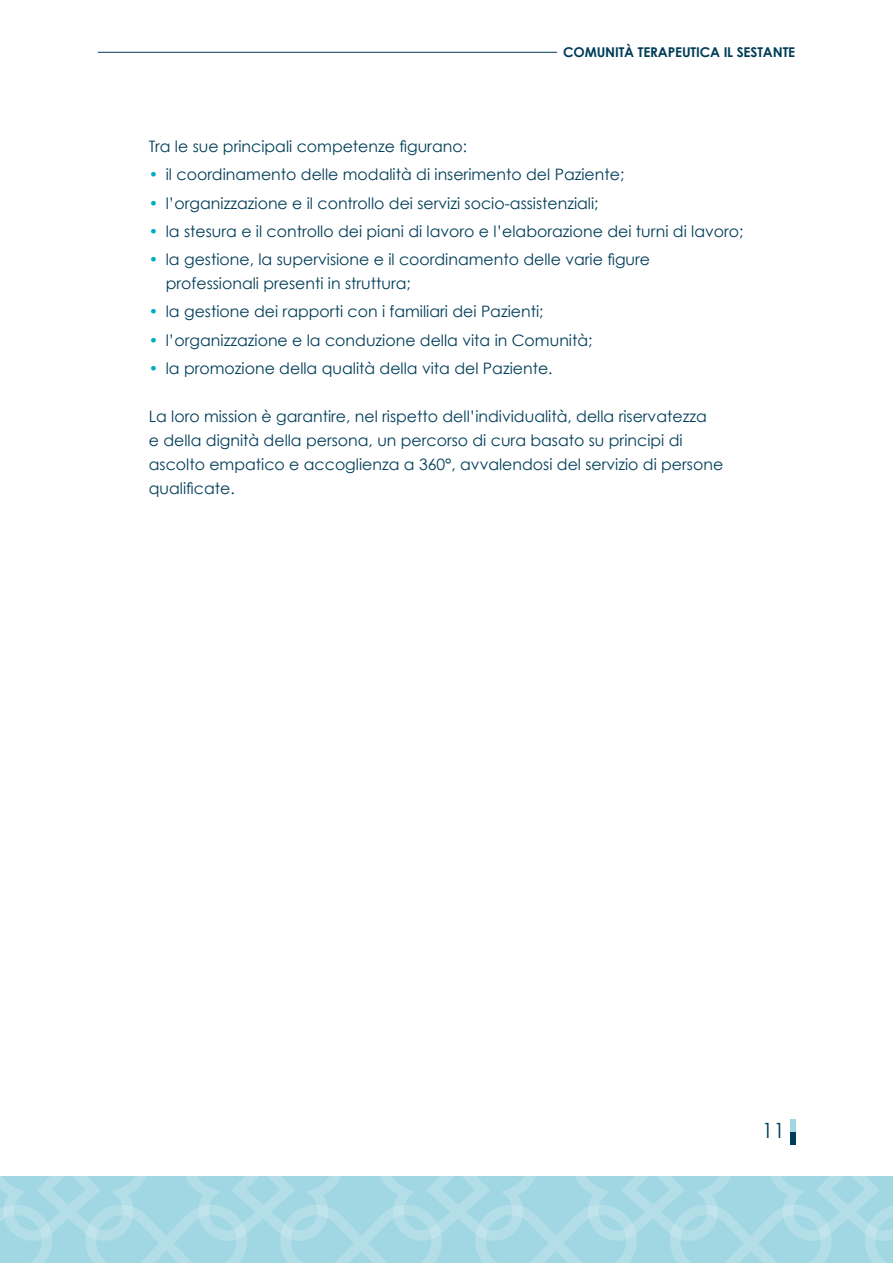
<style>
.page{position:relative;width:893px;height:1263px;background:#fff}
.page>*{position:absolute;margin:0;border:0;box-sizing:border-box;transform-origin:0 0}
.t1{font:21px "Century Gothic";color:#003d58}
.t2{font:15.75px/24px "Century Gothic";color:#003d58}
.t3{font:700 13.5px "Century Gothic";letter-spacing:-.01em;color:#003d58}
.s1{color:#00aec3}
</style>
<div class="page">
<svg style="left:0;top:1176px;width:893px;height:87px;background:#a8d9e4"></svg>
<hr style="left:98px;top:52px;width:459px;height:1px;background:#003d58">
<div style="left:790px;top:1132px;width:5px;height:12px;background:#003d58"></div>
<div style="left:790px;top:1119px;width:5px;height:13px;background:#a1d7e3"></div>
<p class="t3" style="left:563px;top:44px;width:234px">COMUNITÀ TERAPEUTICA IL SESTANTE</p>
<p class="t2" style="left:149px;top:134px;width:320px">Tra le sue principali competenze figurano:</p>
<p class="t2" style="left:149px;top:162px;width:477px"><span class="s1">•</span> il coordinamento delle modalità di inserimento del Paziente;</p>
<p class="t2" style="left:149px;top:191px;width:451px"><span class="s1">•</span> l’organizzazione e il controllo dei servizi socio-assistenziali;</p>
<p class="t2" style="left:149px;top:219px;width:596px"><span class="s1">•</span> la stesura e il controllo dei piani di lavoro e l’elaborazione dei turni di lavoro;</p>
<p class="t2" style="left:166px;top:247px;width:486px;text-indent:-17px"><span class="s1">•</span> la gestione, la supervisione e il coordinamento delle varie figure professionali presenti in struttura;</p>
<p class="t2" style="left:149px;top:299px;width:396px"><span class="s1">•</span> la gestione dei rapporti con i familiari dei Pazienti;</p>
<p class="t2" style="left:149px;top:328px;width:445px"><span class="s1">•</span> l’organizzazione e la conduzione della vita in Comunità;</p>
<p class="t2" style="left:149px;top:356px;width:405px"><span class="s1">•</span> la promozione della qualità della vita del Paziente.</p>
<p class="t2" style="left:149px;top:404px;width:576px">La loro mission è garantire, nel rispetto dell’individualità, della riservatezza<br>e della dignità della persona, un percorso di cura basato su principi di ascolto empatico e accoglienza a 360°, avvalendosi del servizio di persone qualificate.</p>
<h1 class="t1" style="left:762px;top:1118px;width:25px">11</h1>
</div>
